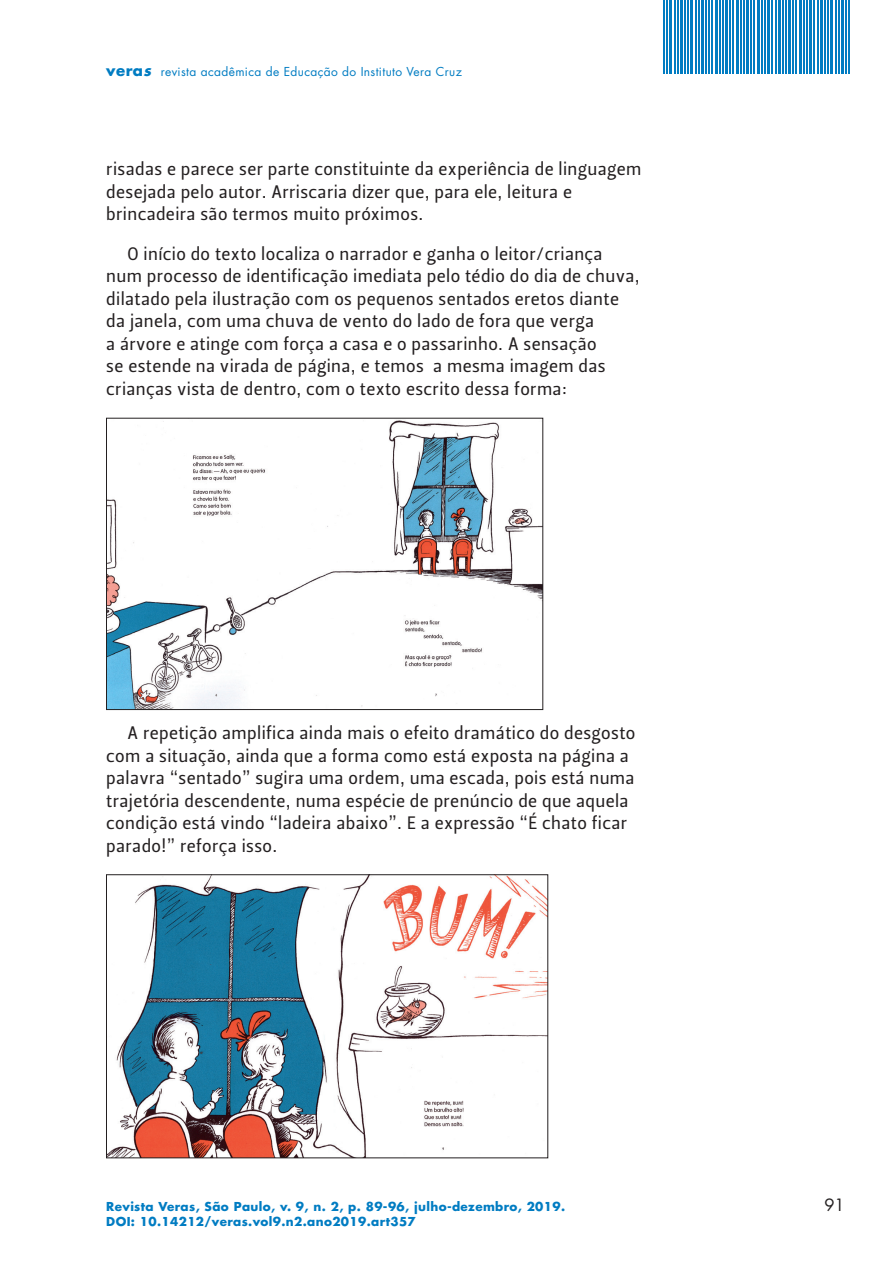
<style>
.page{position:relative;width:893px;height:1263px;background:#fff}
.page>*{position:absolute;margin:0;border:0;box-sizing:border-box;transform-origin:0 0}
.Texto_corrido{font:18px/22.5px "Leitura Sans Grot 2";letter-spacing:.02em;color:#231f20}
.t1{font:16.5px "Futura Std";color:#231f20}
.t2{font:700 12px/14.4px "Futura Std";letter-spacing:.03em;color:#007cc2}
.t3{font:12px "Futura Std";letter-spacing:.03em;color:#007cc2}
.s1{font-weight:700;font-size:15px}
.s2{font-weight:700;font-style:italic;font-size:15px}
</style>
<div class="page">
<hr style="left:663px;top:0;width:2px;height:74px;background:#007cc2">
<hr style="left:666px;top:0;width:2px;height:74px;background:#007cc2">
<hr style="left:669px;top:0;width:3px;height:74px;background:#007cc2">
<hr style="left:674px;top:0;width:1px;height:74px;background:#007cc2">
<hr style="left:677px;top:0;width:1px;height:74px;background:#007cc2">
<hr style="left:680px;top:0;width:3px;height:74px;background:#007cc2">
<hr style="left:684px;top:0;width:2px;height:74px;background:#007cc2">
<hr style="left:687px;top:0;width:2px;height:74px;background:#007cc2">
<hr style="left:690px;top:0;width:3px;height:74px;background:#007cc2">
<hr style="left:695px;top:0;width:1px;height:74px;background:#007cc2">
<hr style="left:698px;top:0;width:1px;height:74px;background:#007cc2">
<hr style="left:701px;top:0;width:3px;height:74px;background:#007cc2">
<hr style="left:719px;top:0;width:2px;height:74px;background:#007cc2">
<hr style="left:722px;top:0;width:2px;height:74px;background:#007cc2">
<hr style="left:730px;top:0;width:1px;height:74px;background:#007cc2">
<hr style="left:733px;top:0;width:1px;height:74px;background:#007cc2">
<hr style="left:725px;top:0;width:3px;height:74px;background:#007cc2">
<hr style="left:736px;top:0;width:3px;height:74px;background:#007cc2">
<hr style="left:740px;top:0;width:2px;height:74px;background:#007cc2">
<hr style="left:743px;top:0;width:2px;height:74px;background:#007cc2">
<hr style="left:746px;top:0;width:3px;height:74px;background:#007cc2">
<hr style="left:751px;top:0;width:1px;height:74px;background:#007cc2">
<hr style="left:754px;top:0;width:1px;height:74px;background:#007cc2">
<hr style="left:757px;top:0;width:3px;height:74px;background:#007cc2">
<hr style="left:761px;top:0;width:2px;height:74px;background:#007cc2">
<hr style="left:764px;top:0;width:2px;height:74px;background:#007cc2">
<hr style="left:767px;top:0;width:3px;height:74px;background:#007cc2">
<hr style="left:772px;top:0;width:1px;height:74px;background:#007cc2">
<hr style="left:775px;top:0;width:1px;height:74px;background:#007cc2">
<hr style="left:778px;top:0;width:3px;height:74px;background:#007cc2">
<hr style="left:782px;top:0;width:2px;height:74px;background:#007cc2">
<hr style="left:785px;top:0;width:2px;height:74px;background:#007cc2">
<hr style="left:793px;top:0;width:1px;height:74px;background:#007cc2">
<hr style="left:796px;top:0;width:1px;height:74px;background:#007cc2">
<hr style="left:788px;top:0;width:3px;height:74px;background:#007cc2">
<hr style="left:799px;top:0;width:3px;height:74px;background:#007cc2">
<hr style="left:803px;top:0;width:2px;height:74px;background:#007cc2">
<hr style="left:806px;top:0;width:2px;height:74px;background:#007cc2">
<hr style="left:809px;top:0;width:3px;height:74px;background:#007cc2">
<hr style="left:814px;top:0;width:1px;height:74px;background:#007cc2">
<hr style="left:817px;top:0;width:1px;height:74px;background:#007cc2">
<hr style="left:820px;top:0;width:3px;height:74px;background:#007cc2">
<hr style="left:824px;top:0;width:2px;height:74px;background:#007cc2">
<hr style="left:827px;top:0;width:2px;height:74px;background:#007cc2">
<hr style="left:830px;top:0;width:3px;height:74px;background:#007cc2">
<hr style="left:835px;top:0;width:1px;height:74px;background:#007cc2">
<hr style="left:845px;top:0;width:2px;height:74px;background:#007cc2">
<hr style="left:848px;top:0;width:2px;height:74px;background:#007cc2">
<hr style="left:838px;top:0;width:1px;height:74px;background:#007cc2">
<hr style="left:841px;top:0;width:3px;height:74px;background:#007cc2">
<hr style="left:708px;top:0;width:2px;height:74px;background:#007cc2">
<hr style="left:705px;top:0;width:2px;height:74px;background:#007cc2">
<hr style="left:711px;top:0;width:2px;height:74px;background:#007cc2">
<hr style="left:714px;top:0;width:3px;height:74px;background:#007cc2">
<img style="left:108px;top:420px;width:433px;height:288px">
<div style="left:106px;top:418px;width:437px;height:292px;border:1px solid #231f20"></div>
<img style="left:108px;top:876px;width:438px;height:280px">
<div style="left:106px;top:874px;width:442px;height:284px;border:1px solid #231f20"></div>
<p class="t3" style="left:106px;top:64px;width:357px"><span class="s1">vera</span><span class="s2">s</span> revista acadêmica de Educação do Instituto Vera Cruz</p>
<p class="Texto_corrido" style="left:106px;top:158px;width:537px">risadas e parece ser parte constituinte da experiência de linguagem desejada pelo autor. Arriscaria dizer que, para ele, leitura e brincadeira são termos muito próximos.</p>
<p class="Texto_corrido" style="left:106px;top:243px;width:535px;text-indent:21px">O início do texto localiza o narrador e ganha o leitor/criança num processo de identificação imediata pelo tédio do dia de chuva, dilatado pela ilustração com os pequenos sentados eretos diante da janela, com uma chuva de vento do lado de fora que verga<br>a árvore e atinge com força a casa e o passarinho. A sensação<br>se estende na virada de página, e temos a mesma imagem das crianças vista de dentro, com o texto escrito dessa forma:</p>
<p class="Texto_corrido" style="left:106px;top:722px;width:531px;text-indent:21px">A repetição amplifica ainda mais o efeito dramático do desgosto com a situação, ainda que a forma como está exposta na página a palavra “sentado” sugira uma ordem, uma escada, pois está numa trajetória descendente, numa espécie de prenúncio de que aquela condição está vindo “ladeira abaixo”. E a expressão “É chato ficar parado!” reforça isso.</p>
<p class="t2" style="left:106px;top:1199px;width:460px">Revista Veras, São Paulo, v. 9, n. 2, p. 89-96, julho-dezembro, 2019.<br>DOI: 10.14212/veras.vol9.n2.ano2019.art357</p>
<p class="t1" style="left:824px;top:1194px;width:22px">91</p>
</div>
